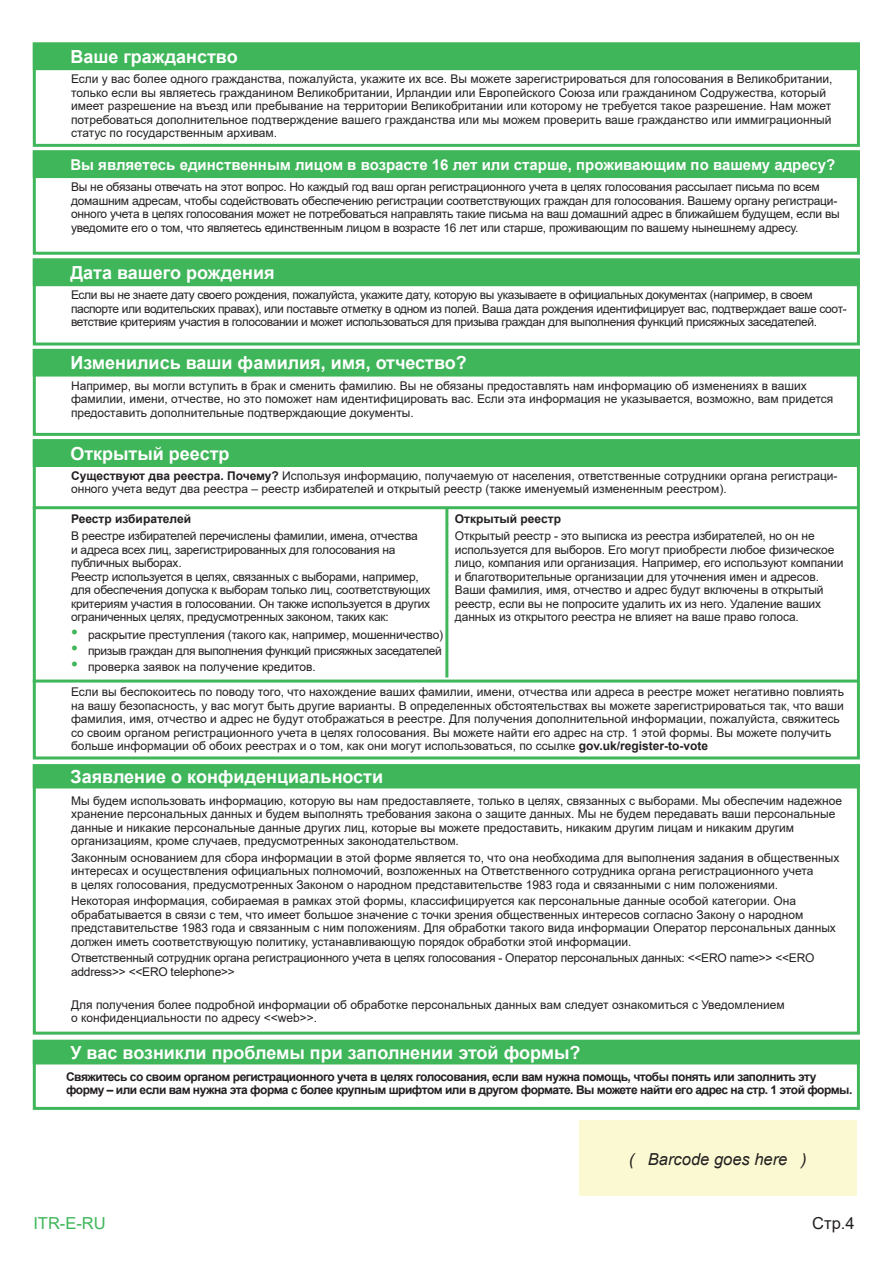
<style>
.page{position:relative;width:893px;height:1263px;background:#fff}
.page>*{position:absolute;margin:0;border:0;box-sizing:border-box;transform-origin:0 0}
.t1{font:700 18px "Arial";color:#fff}
.t2{font:italic 16.5px "Arial";color:#231f20}
.t3{font:16.5px "Arial";color:#3fb659}
.t4{font:16.5px "Arial";color:#231f20}
.t5{font:700 15px "Arial";color:#fff}
.t6{font:12px/13.5px "Arial";color:#231f20}
.t7{font:12px/13.5px "Arial";letter-spacing:-.02em;color:#231f20}
.t8{font:12px/13.5px "Arial";letter-spacing:-.03em;color:#231f20}
.t9{font:700 12px/13.5px "Arial";letter-spacing:-.04em;color:#231f20}
.t10{font:700 12px "Arial";color:#231f20}
.s1{font-weight:700}
.s2{font-size:19.5px;color:#3fb659}
</style>
<div class="page">
<div style="left:579px;top:1121px;width:277px;height:75px;background:#faf9d2"></div>
<div style="left:33px;top:349px;width:827px;height:87px;border:3px solid #3fb659"></div>
<div style="left:33px;top:259px;width:827px;height:86px;border:3px solid #3fb659"></div>
<div style="left:33px;top:150px;width:827px;height:105px;border:3px solid #3fb659"></div>
<div style="left:33px;top:43px;width:827px;height:104px;border:3px solid #3fb659"></div>
<div style="left:33px;top:764px;width:827px;height:271px;border:3px solid #3fb659"></div>
<div style="left:33px;top:439px;width:827px;height:320px;border:3px solid #3fb659"></div>
<div style="left:33px;top:1040px;width:827px;height:70px;border:3px solid #3fb659"></div>
<div style="left:34px;top:350px;width:825px;height:26px;background:#3fb659"></div>
<div style="left:33px;top:349px;width:827px;height:28px;border:2px solid #3fb659"></div>
<div style="left:34px;top:259px;width:825px;height:26px;background:#3fb659"></div>
<div style="left:33px;top:259px;width:827px;height:27px;border:2px solid #3fb659"></div>
<div style="left:34px;top:151px;width:825px;height:26px;background:#3fb659"></div>
<div style="left:33px;top:150px;width:827px;height:28px;border:2px solid #3fb659"></div>
<div style="left:34px;top:43px;width:825px;height:26px;background:#3fb659"></div>
<div style="left:33px;top:43px;width:827px;height:27px;border:2px solid #3fb659"></div>
<div style="left:34px;top:440px;width:825px;height:26px;background:#3fb659"></div>
<div style="left:33px;top:439px;width:827px;height:28px;border:2px solid #3fb659"></div>
<div style="left:34px;top:765px;width:825px;height:23px;background:#3fb659"></div>
<div style="left:33px;top:764px;width:827px;height:24px;border:2px solid #3fb659"></div>
<div style="left:34px;top:1040px;width:825px;height:24px;background:#3fb659"></div>
<hr style="left:33px;top:679px;width:825px;height:3px;background:#3fb659">
<hr style="left:33px;top:506px;width:825px;height:3px;background:#3fb659">
<hr style="left:445px;top:508px;width:3px;height:169px;background:#3fb659">
<h1 class="t1" style="left:70px;top:44px;width:169px">Ваше гражданство</h1>
<p class="t6" style="left:71px;top:72px;width:763px">Если у вас более одного гражданства, пожалуйста, укажите их все. Вы можете зарегистрироваться для голосования в Великобритании, только если вы являетесь гражданином Великобритании, Ирландии или Европейского Союза или гражданином Содружества, который имеет разрешение на въезд или пребывание на территории Великобритании или которому не требуется такое разрешение. Нам может потребоваться дополнительное подтверждение вашего гражданства или мы можем проверить ваше гражданство или иммиграционный статус по государственным архивам.</p>
<p class="t5" style="left:70px;top:154px;width:766px">Вы являетесь единственным лицом в возрасте 16 лет или старше, проживающим по вашему адресу?</p>
<p class="t7" style="left:71px;top:180px;width:770px">Вы не обязаны отвечать на этот вопрос. Но каждый год ваш орган регистрационного учета в целях голосования рассылает письма по всем домашним адресам, чтобы содействовать обеспечению регистрации соответствующих граждан для голосования. Вашему органу регистраци&shy;онного учета в целях голосования может не потребоваться направлять такие письма на ваш домашний адрес в ближайшем будущем, если вы уведомите его о том, что являетесь единственным лицом в возрасте 16 лет или старше, проживающим по вашему нынешнему адресу.</p>
<h1 class="t1" style="left:70px;top:260px;width:206px">Дата вашего рождения</h1>
<p class="t8" style="left:71px;top:288px;width:777px">Если вы не знаете дату своего рождения, пожалуйста, укажите дату, которую вы указываете в официальных документах (например, в своем паспорте или водительских правах), или поставьте отметку в одном из полей. Ваша дата рождения идентифицирует вас, подтверждает ваше соот&shy;ветствие критериям участия в голосовании и может использоваться для призыва граждан для выполнения функций присяжных заседателей.</p>
<h1 class="t1" style="left:70px;top:350px;width:398px">Изменились ваши фамилия, имя, отчество?</h1>
<p class="t6" style="left:71px;top:379px;width:764px">Например, вы могли вступить в брак и сменить фамилию. Вы не обязаны предоставлять нам информацию об изменениях в ваших фамилии, имени, отчестве, но это поможет нам идентифицировать вас. Если эта информация не указывается, возможно, вам придется предоставить дополнительные подтверждающие документы.</p>
<h1 class="t1" style="left:70px;top:441px;width:161px">Открытый реестр</h1>
<p class="t6" style="left:71px;top:469px;width:768px"><span class="s1">Существуют два реестра. Почему?</span> Используя информацию, получаемую от населения, ответственные сотрудники органа регистраци&shy;онного учета ведут два реестра – реестр избирателей и открытый реестр (также именуемый измененным реестром).</p>
<p class="t10" style="left:71px;top:510px;width:122px">Реестр избирателей</p>
<p class="t7" style="left:71px;top:529px;width:361px">В реестре избирателей перечислены фамилии, имена, отчества<br>и адреса всех лиц, зарегистрированных для голосования на публичных выборах.<br>Реестр используется в целях, связанных с выборами, например, для обеспечения допуска к выборам только лиц, соответствующих критериям участия в голосовании. Он также используется в других ограниченных целях, предусмотренных законом, таких как:</p>
<p class="t6" style="left:71px;top:628px;width:374px"><span class="s2">•</span> раскрытие преступления (такого как, например, мошенничество)</p>
<p class="t8" style="left:71px;top:644px;width:372px"><span class="s2">•</span> призыв граждан для выполнения функций присяжных заседателей</p>
<p class="t6" style="left:71px;top:660px;width:246px"><span class="s2">•</span> проверка заявок на получение кредитов.</p>
<p class="t10" style="left:455px;top:510px;width:108px">Открытый реестр</p>
<p class="t6" style="left:455px;top:529px;width:390px">Открытый реестр - это выписка из реестра избирателей, но он не используется для выборов. Его могут приобрести любое физическое лицо, компания или организация. Например, его используют компании и благотворительные организации для уточнения имен и адресов.<br>Ваши фамилия, имя, отчество и адрес будут включены в открытый реестр, если вы не попросите удалить их из него. Удаление ваших данных из открытого реестра не влияет на ваше право голоса.</p>
<p class="t6" style="left:71px;top:685px;width:774px">Если вы беспокоитесь по поводу того, что нахождение ваших фамилии, имени, отчества или адреса в реестре может негативно повлиять на вашу безопасность, у вас могут быть другие варианты. В определенных обстоятельствах вы можете зарегистрироваться так, что ваши фамилия, имя, отчество и адрес не будут отображаться в реестре. Для получения дополнительной информации, пожалуйста, свяжитесь со своим органом регистрационного учета в целях голосования. Вы можете найти его адрес на стр. 1 этой формы. Вы можете получить больше информации об обоих реестрах и о том, как они могут использоваться, по ссылке <span class="s1">gov.uk/register-to-vote</span></p>
<h1 class="t1" style="left:70px;top:764px;width:314px">Заявление о конфиденциальности</h1>
<p class="t6" style="left:71px;top:794px;width:773px">Мы будем использовать информацию, которую вы нам предоставляете, только в целях, связанных с выборами. Мы обеспечим надежное хранение персональных данных и будем выполнять требования закона о защите данных. Мы не будем передавать ваши персональные данные и никакие персональные данные других лиц, которые вы можете предоставить, никаким другим лицам и никаким другим организациям, кроме случаев, предусмотренных законодательством.</p>
<p class="t6" style="left:71px;top:851px;width:770px">Законным основанием для сбора информации в этой форме является то, что она необходима для выполнения задания в общественных интересах и осуществления официальных полномочий, возложенных на Ответственного сотрудника органа регистрационного учета<br>в целях голосования, предусмотренных Законом о народном представительстве 1983 года и связанными с ним положениями.</p>
<p class="t6" style="left:71px;top:894px;width:766px">Некоторая информация, собираемая в рамках этой формы, классифицируется как персональные данные особой категории. Она обрабатывается в связи с тем, что имеет большое значение с точки зрения общественных интересов согласно Закону о народном представительстве 1983 года и связанным с ним положениям. Для обработки такого вида информации Оператор персональных данных должен иметь соответствующую политику, устанавливающую порядок обработки этой информации.</p>
<p class="t7" style="left:71px;top:951px;width:745px">Ответственный сотрудник органа регистрационного учета в целях голосования - Оператор персональных данных: &lt;&lt;ERO name&gt;&gt; &lt;&lt;ERO address&gt;&gt; &lt;&lt;ERO telephone&gt;&gt;</p>
<p class="t6" style="left:71px;top:998px;width:715px">Для получения более подробной информации об обработке персональных данных вам следует ознакомиться с Уведомлением о конфиденциальности по адресу &lt;&lt;web&gt;&gt;.</p>
<h1 class="t1" style="left:70px;top:1040px;width:512px">У вас возникли проблемы при заполнении этой формы?</h1>
<p class="t9" style="left:66px;top:1070px;width:788px">Свяжитесь со своим органом регистрационного учета в целях голосования, если вам нужна помощь, чтобы понять или заполнить эту форму – или если вам нужна эта форма с более крупным шрифтом или в другом формате. Вы можете найти его адрес на стр. 1 этой формы.</p>
<h2 class="t2" style="left:629px;top:1148px;width:179px">( Barcode goes here )</h2>
<h2 class="t3" style="left:33px;top:1212px;width:74px">ITR-E-RU</h2>
<h2 class="t4" style="left:812px;top:1212px;width:44px">Стр.4</h2>
</div>
